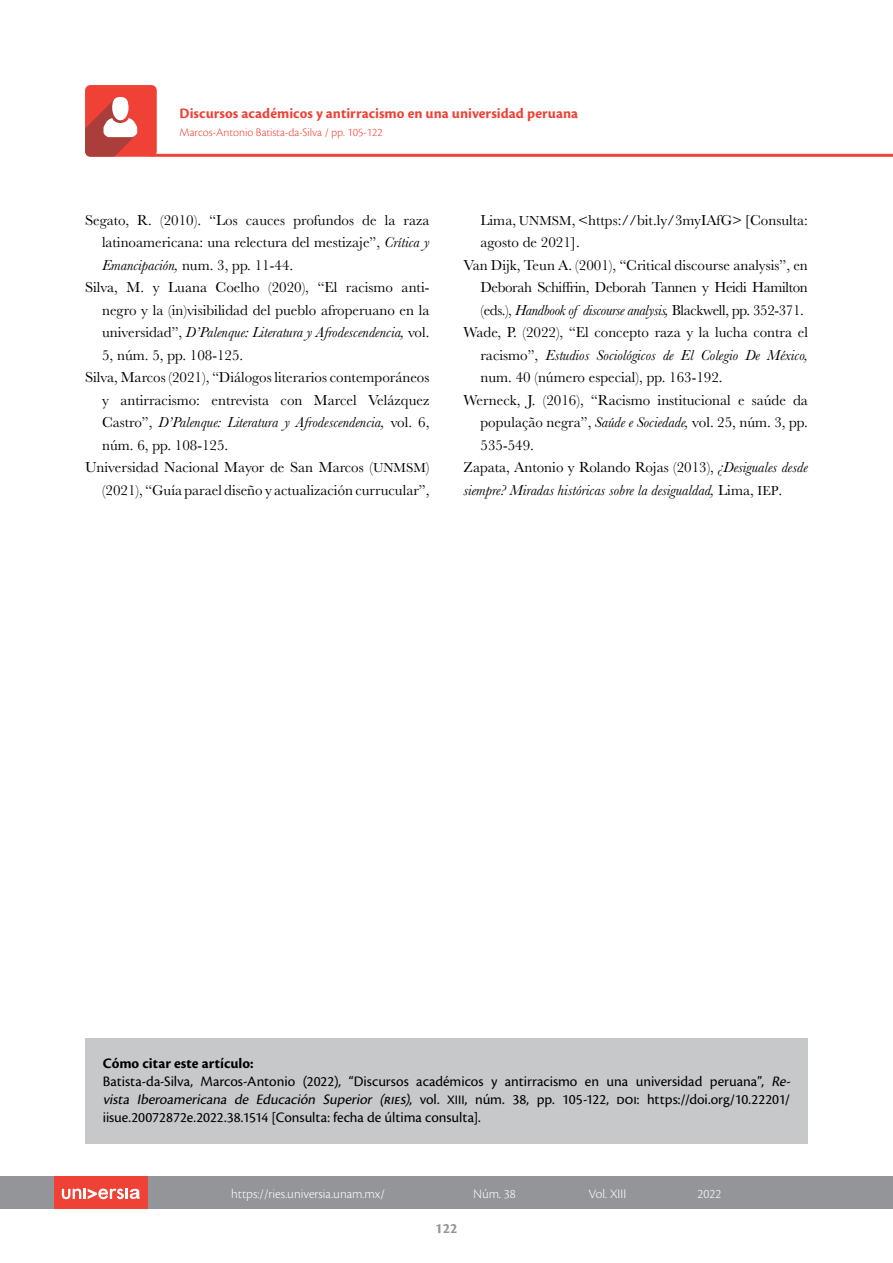
<style>
.page{position:relative;width:893px;height:1263px;background:#fff}
.page>*{position:absolute;margin:0;border:0;box-sizing:border-box;transform-origin:0 0}
.t1{font:15px "Baskerville";color:#000}
.t2{font:15px/18px "Cronos Pro";letter-spacing:-.005em;color:#000}
.t3{font:italic 15px "Baskerville";color:#000}
.t4{font:15px "Baskerville";letter-spacing:-.025em;color:#000}
.t5{font:700 15px "Cronos Pro";letter-spacing:.005em;color:#ef4135}
.t6{font:700 15px "Cronos Pro";color:#939598}
.t7{font:300 13.5px "Cronos Pro";color:#fff}
.t8{font:300 12px "Cronos Pro";color:#ef4135}
.s1{font-style:italic}
.s2{font-style:normal}
.s3{font-family:"Baskerville SC900";font-size:13.5px}
.s4{font-family:"Baskerville SC900";font-style:normal;font-size:13.5px}
.s5{font-weight:700}
.s6{font-size:13.5px}
</style>
<div class="page">
<div style="left:85px;top:85px;width:72px;height:72px;background:#ef4136;border-radius:5px"></div>
<svg style="left:85px;top:99px;width:52px;height:58px"></svg>
<div style="left:112px;top:97px;width:17px;height:23px;background:#fff;border-radius:50%"></div>
<hr style="left:151px;top:154px;width:742px;height:3px;background:#ef4135">
<div style="left:0;top:1177px;width:893px;height:32px;background:#939598"></div>
<div style="left:54px;top:1177px;width:94px;height:32px;background:#ef4135"></div>
<svg style="left:62px;top:1188px;width:78px;height:11px"></svg>
<div style="left:85px;top:1038px;width:723px;height:105px;background:#c7c8ca"></div>
<p class="t5" style="left:180px;top:104px;width:400px">Discursos académicos y antirracismo en una universidad peruana</p>
<p class="t8" style="left:180px;top:125px;width:205px">Marcos-Antonio Batista-da-Silva / pp. 105-122</p>
<p class="t1" style="left:85px;top:210px;width:346px">Segato, R. (2010). “Los cauces profundos de la raza</p>
<p class="t1" style="left:102px;top:233px;width:329px">latinoamericana: una relectura del mestizaje”, <span class="s1">Crítica y</span></p>
<p class="t1" style="left:102px;top:255px;width:193px"><span class="s1">Emancipación,</span> num. 3, pp. 11-44.</p>
<p class="t1" style="left:85px;top:278px;width:346px">Silva, M. y Luana Coelho (2020), “El racismo anti-</p>
<p class="t1" style="left:102px;top:300px;width:329px">negro y la (in)visibilidad del pueblo afroperuano en la</p>
<p class="t3" style="left:102px;top:322px;width:329px"><span class="s2">universidad”,</span> D’Palenque: Literatura y Afrodescendencia, <span class="s2">vol.</span></p>
<p class="t1" style="left:102px;top:345px;width:143px">5, núm. 5, pp. 108-125.</p>
<p class="t1" style="left:85px;top:368px;width:346px">Silva, Marcos (2021), “Diálogos literarios contemporáneos</p>
<p class="t1" style="left:102px;top:390px;width:329px">y antirracismo: entrevista con Marcel Velázquez</p>
<p class="t3" style="left:102px;top:412px;width:329px"><span class="s2">Castro”,</span> D’Palenque: Literatura y Afrodescendencia, <span class="s2">vol. 6,</span></p>
<p class="t1" style="left:102px;top:435px;width:128px">núm. 6, pp. 108-125.</p>
<p class="t1" style="left:85px;top:458px;width:346px">Universidad Nacional Mayor de San Marcos (<span class="s3">UNMSM</span>)</p>
<p class="t1" style="left:102px;top:480px;width:329px">(2021), “Guía parael diseño y actualización currucular”,</p>
<p class="t1" style="left:480px;top:210px;width:329px">Lima, <span class="s3">UNMSM</span>, &lt;https://bit.ly/3myIAfG&gt; [Consulta:</p>
<p class="t1" style="left:480px;top:233px;width:101px">agosto de 2021].</p>
<p class="t1" style="left:463px;top:255px;width:346px">Van Dijk, Teun A. (2001), “Critical discourse analysis”, en</p>
<p class="t4" style="left:480px;top:278px;width:329px">Deborah Schiffrin, Deborah Tannen y Heidi Hamilton</p>
<p class="t4" style="left:480px;top:300px;width:325px">(eds.), <span class="s1">Handbook of discourse analysis,</span> Blackwell, pp. 352-371.</p>
<p class="t1" style="left:463px;top:323px;width:346px">Wade, P. (2022), “El concepto raza y la lucha contra el</p>
<p class="t3" style="left:480px;top:345px;width:329px"><span class="s2">racismo”,</span> Estudios Sociológicos de El Colegio De México,</p>
<p class="t1" style="left:480px;top:368px;width:244px">num. 40 (número especial), pp. 163-192.</p>
<p class="t1" style="left:463px;top:390px;width:346px">Werneck, J. (2016), “Racismo institucional e saúde da</p>
<p class="t1" style="left:480px;top:413px;width:329px">população negra”, <span class="s1">Saúde e Sociedade,</span> vol. 25, núm. 3, pp.</p>
<p class="t1" style="left:480px;top:435px;width:55px">535-549.</p>
<p class="t1" style="left:463px;top:458px;width:346px">Zapata, Antonio y Rolando Rojas (2013), <span class="s1">¿Desiguales desde</span></p>
<p class="t3" style="left:463px;top:480px;width:320px">siempre? Miradas históricas sobre la desigualdad, <span class="s2">Lima,</span> <span class="s4">IEP</span><span class="s2">.</span></p>
<p class="t2" style="left:103px;top:1055px;width:692px"><span class="s5">Cómo citar este artículo:<br></span>Batista-da-Silva, Marcos-Antonio (2022), “Discursos académicos y antirracismo en una universidad peruana”, <span class="s1">Re&shy;vista Iberoamericana de Educación Superior (ries)</span>, vol. <span class="s6">XIII</span>, núm. 38, pp. 105-122, doi: https://doi.org/10.22201/ iisue.20072872e.2022.38.1514 [Consulta: fecha de última consulta].</p>
<p class="t7" style="left:231px;top:1186px;width:155px">https://ries.universia.unam.mx/</p>
<p class="t7" style="left:473px;top:1186px;width:44px">Núm. 38</p>
<p class="t7" style="left:588px;top:1186px;width:39px">Vol. XIII</p>
<p class="t7" style="left:698px;top:1186px;width:25px">2022</p>
<p class="t6" style="left:435px;top:1220px;width:24px">122</p>
</div>
